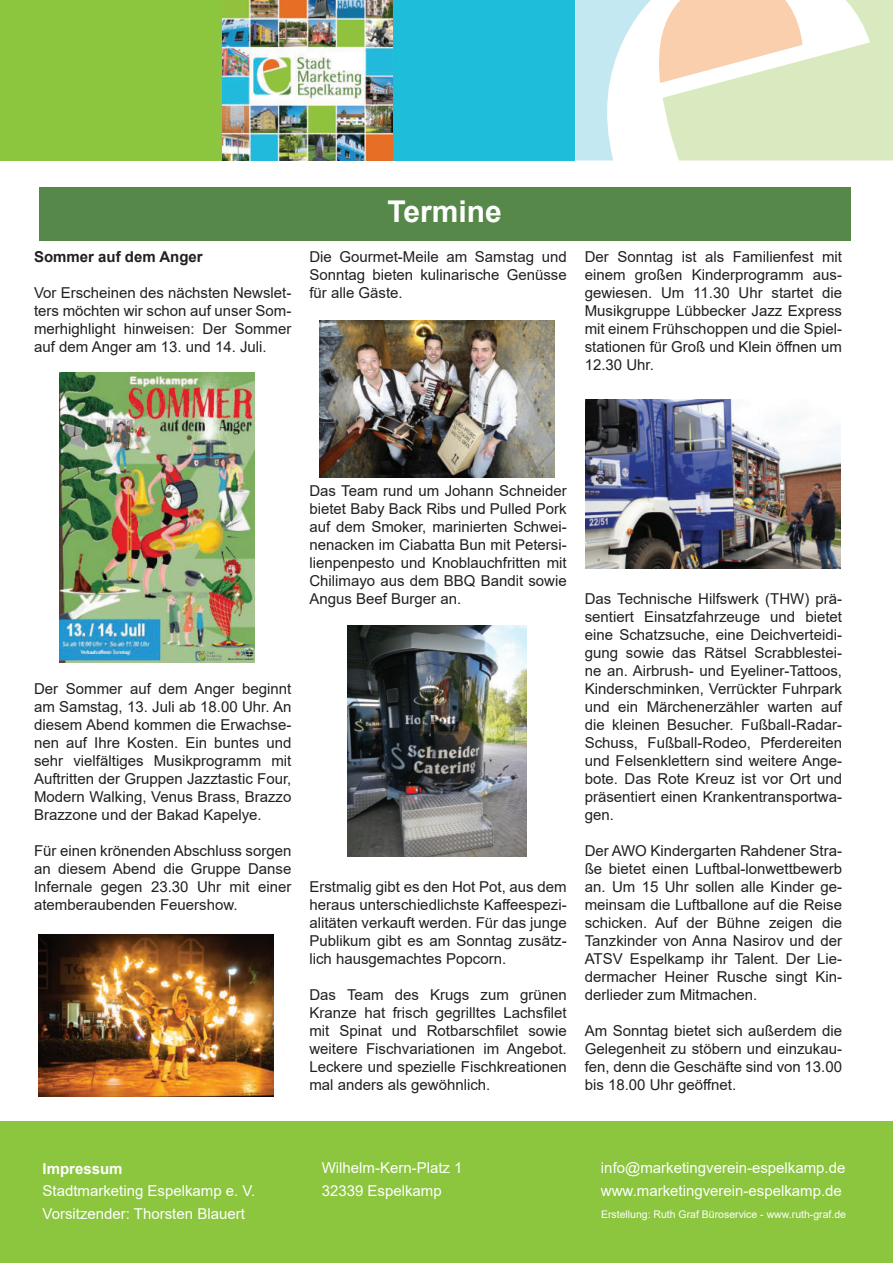
<style>
.page{position:relative;width:893px;height:1263px;background:#fff}
.page>*{position:absolute;margin:0;border:0;box-sizing:border-box;transform-origin:0 0}
.t1{font:700 30px "Arial";color:#fff}
.t2{font:15px/18px "Arial";color:#231f20;text-align:justify}
.t3{font:15px/22.5px "Arial";color:#fff}
.t4{font:700 15px "Arial";color:#231f20}
.t5{font:700 15px "Arial";color:#fff}
.t6{font:10.5px "Arial";color:#fff}
</style>
<div class="page">
<svg style="left:575px;top:0;width:318px;height:161px"></svg>
<div style="left:0;top:0;width:307px;height:161px;background:#8bc63e"></div>
<div style="left:307px;top:0;width:268px;height:161px;background:#1ebeda"></div>
<div style="left:0;top:1121px;width:893px;height:142px;background:#8bc63e"></div>
<img style="left:223px;top:0;width:169px;height:160px">
<div style="left:39px;top:188px;width:811px;height:53px;background:#568849"></div>
<img style="left:39px;top:934px;width:235px;height:163px">
<img style="left:319px;top:320px;width:235px;height:157px">
<img style="left:60px;top:373px;width:194px;height:290px">
<img style="left:348px;top:626px;width:178px;height:230px">
<img style="left:585px;top:399px;width:255px;height:170px">
<p class="t4" style="left:34px;top:246px;width:170px">Sommer auf dem Anger</p>
<p class="t2" style="left:34px;top:285px;width:259px">Vor Erscheinen des nächsten Newslet&shy;ters möchten wir schon auf unser Som&shy;merhighlight hinweisen: Der Sommer auf dem Anger am 13. und 14. Juli.</p>
<h1 class="t1" style="left:387px;top:200px;width:116px">Termine</h1>
<p class="t2" style="left:309px;top:249px;width:259px">Die Gourmet-Meile am Samstag und Sonntag bieten kulinarische Genüsse für alle Gäste.</p>
<p class="t2" style="left:585px;top:249px;width:259px">Der Sonntag ist als Familienfest mit einem großen Kinderprogramm aus&shy;gewiesen. Um 11.30 Uhr startet die Musikgruppe Lübbecker Jazz Express mit einem Frühschoppen und die Spiel&shy;stationen für Groß und Klein öffnen um 12.30 Uhr.</p>
<p class="t2" style="left:34px;top:681px;width:259px">Der Sommer auf dem Anger beginnt am Samstag, 13. Juli ab 18.00 Uhr. An diesem Abend kommen die Erwachse&shy;nen auf Ihre Kosten. Ein buntes und sehr vielfältiges Musikprogramm mit Auftritten der Gruppen Jazztastic Four, Modern Walking, Venus Brass, Brazzo Brazzone und der Bakad Kapelye.</p>
<p class="t2" style="left:34px;top:843px;width:259px">Für einen krönenden Abschluss sorgen an diesem Abend die Gruppe Danse Infernale gegen 23.30 Uhr mit einer atemberaubenden Feuershow.</p>
<p class="t2" style="left:309px;top:483px;width:259px">Das Team rund um Johann Schneider bietet Baby Back Ribs und Pulled Pork auf dem Smoker, marinierten Schwei&shy;nenacken im Ciabatta Bun mit Petersi&shy;lienpenpesto und Knoblauchfritten mit Chilimayo aus dem BBQ Bandit sowie Angus Beef Burger an.</p>
<p class="t2" style="left:309px;top:879px;width:259px">Erstmalig gibt es den Hot Pot, aus dem heraus unterschiedlichste Kaffeespezi&shy;alitäten verkauft werden. Für das junge Publikum gibt es am Sonntag zusätz&shy;lich hausgemachtes Popcorn.</p>
<p class="t2" style="left:309px;top:987px;width:259px">Das Team des Krugs zum grünen Kranze hat frisch gegrilltes Lachsfilet mit Spinat und Rotbarschfilet sowie weitere Fischvariationen im Angebot.<br>Leckere und spezielle Fischkreationen mal anders als gewöhnlich.</p>
<p class="t2" style="left:585px;top:591px;width:259px">Das Technische Hilfswerk (THW) prä&shy;sentiert Einsatzfahrzeuge und bietet eine Schatzsuche, eine Deichverteidi&shy;gung sowie das Rätsel Scrabblestei&shy;ne an. Airbrush- und Eyeliner-Tattoos, Kinderschminken, Verrückter Fuhrpark und ein Märchenerzähler warten auf die kleinen Besucher. Fußball-Radar-Schuss, Fußball-Rodeo, Pferdereiten und Felsenklettern sind weitere Ange&shy;bote. Das Rote Kreuz ist vor Ort und präsentiert einen Krankentransportwa&shy;gen.</p>
<p class="t2" style="left:585px;top:843px;width:259px">Der AWO Kindergarten Rahdener Stra&shy;ße bietet einen Luftbal-lonwettbewerb an. Um 15 Uhr sollen alle Kinder ge&shy;meinsam die Luftballone auf die Reise schicken. Auf der Bühne zeigen die Tanzkinder von Anna Nasirov und der ATSV Espelkamp ihr Talent. Der Lie&shy;dermacher Heiner Rusche singt Kin&shy;derlieder zum Mitmachen.</p>
<p class="t2" style="left:585px;top:1023px;width:259px">Am Sonntag bietet sich außerdem die Gelegenheit zu stöbern und einzukau&shy;fen, denn die Geschäfte sind von 13.00 bis 18.00 Uhr geöffnet.</p>
<p class="t5" style="left:43px;top:1163px;width:82px">Impressum</p>
<p class="t3" style="left:43px;top:1181px;width:214px">Stadtmarketing Espelkamp e. V.<br>Vorsitzender: Thorsten Blauert</p>
<p class="t3" style="left:322px;top:1158px;width:142px">Wilhelm-Kern-Platz 1<br>32339 Espelkamp</p>
<p class="t3" style="left:601px;top:1158px;width:246px">info@marketingverein-espelkamp.de www.marketingverein-espelkamp.de</p>
<p class="t6" style="left:601px;top:1211px;width:247px">Erstellung: Ruth Graf Büroservice - www.ruth-graf.de</p>
</div>
